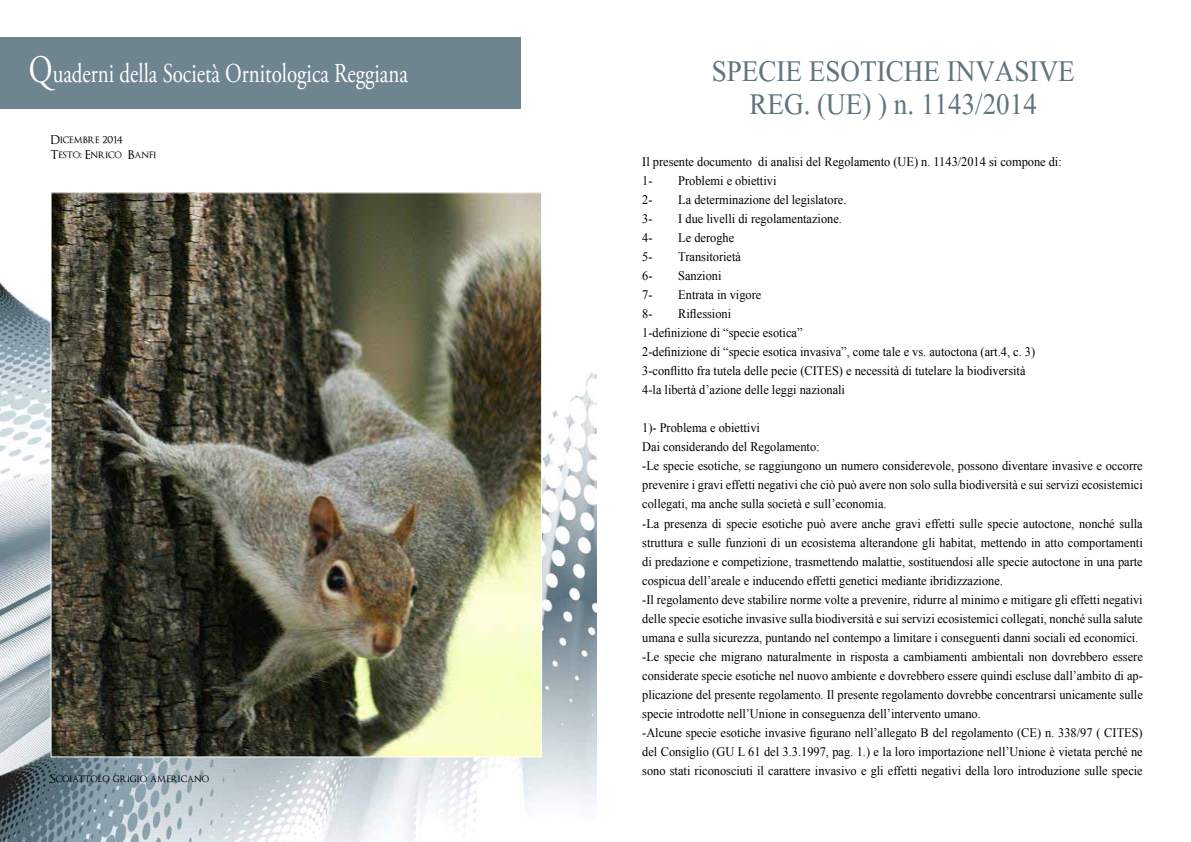
<style>
.page{position:relative;width:1191px;height:842px;background:#fff}
.page>*{position:absolute;margin:0;border:0;box-sizing:border-box;transform-origin:0 0}
.t1{font:37px/33px "Aparajita";color:#5f747d;text-align:center;scale:.91 1}
.t2{font:27.3px "Adobe Garamond Pro";color:#fff;scale:.77 1}
.t3{font:13px/19px "Times New Roman";color:#000;scale:.95 1}
.t4{font:12px/14.4px "Optimus Princeps";color:#000}
.s1{font-size:38.9px}
</style>
<div class="page">
<img style="left:0;top:282px;width:597px;height:560px">
<div style="left:0;top:37px;width:520px;height:72px;background:#6e848f"></div>
<img style="left:53px;top:194px;width:487px;height:561px">
<h2 class="t2" style="left:29px;top:57px;width:494px"><span class="s1">Q</span>uaderni della Società Ornitologica Reggiana</h2>
<p class="t4" style="left:51px;top:134px;width:107px">Dicembre 2014<br>Testo: Enrico Banfi</p>
<p class="t4" style="left:51px;top:772px;width:160px">Scoiattolo grigio americano</p>
<h1 class="t1" style="left:711px;top:58px;width:400px">SPECIE ESOTICHE INVASIVE<br>REG. (UE) ) n. 1143/2014</h1>
<p class="t3" style="left:642px;top:152px;width:443px">Il presente documento di analisi del Regolamento (UE) n. 1143/2014 si compone di:<br>1-</p>
<p class="t3" style="left:678px;top:171px;width:105px">Problemi e obiettivi</p>
<p class="t3" style="left:642px;top:190px;width:12px">2-</p>
<p class="t3" style="left:678px;top:190px;width:178px">La determinazione del legislatore.</p>
<p class="t3" style="left:642px;top:209px;width:12px">3-</p>
<p class="t3" style="left:678px;top:209px;width:174px">I due livelli di regolamentazione.</p>
<p class="t3" style="left:642px;top:228px;width:12px">4-</p>
<p class="t3" style="left:678px;top:228px;width:60px">Le deroghe</p>
<p class="t3" style="left:642px;top:247px;width:12px">5-</p>
<p class="t3" style="left:678px;top:247px;width:67px">Transitorietà</p>
<p class="t3" style="left:642px;top:266px;width:12px">6-</p>
<p class="t3" style="left:678px;top:266px;width:47px">Sanzioni</p>
<p class="t3" style="left:642px;top:285px;width:12px">7-</p>
<p class="t3" style="left:678px;top:285px;width:89px">Entrata in vigore</p>
<p class="t3" style="left:642px;top:304px;width:12px">8-</p>
<p class="t3" style="left:642px;top:304px;width:415px;text-indent:36px">Riflessioni<br>1-definizione di “specie esotica”<br>2-definizione di “specie esotica invasiva”, come tale e vs. autoctona (art.4, c. 3)<br>3-conflitto fra tutela delle pecie (CITES) e necessità di tutelare la biodiversità 4-la libertà d’azione delle leggi nazionali</p>
<p class="t3" style="left:642px;top:418px;width:528px">1)- Problema e obiettivi<br>Dai considerando del Regolamento:<br>-Le specie esotiche, se raggiungono un numero considerevole, possono diventare invasive e occorre prevenire i gravi effetti negativi che ciò può avere non solo sulla biodiversità e sui servizi ecosistemici collegati, ma anche sulla società e sull’economia.<br>-La presenza di specie esotiche può avere anche gravi effetti sulle specie autoctone, nonché sulla struttura e sulle funzioni di un ecosistema alterandone gli habitat, mettendo in atto comportamenti di predazione e competizione, trasmettendo malattie, sostituendosi alle specie autoctone in una parte cospicua dell’areale e inducendo effetti genetici mediante ibridizzazione.<br>-Il regolamento deve stabilire norme volte a prevenire, ridurre al minimo e mitigare gli effetti negativi delle specie esotiche invasive sulla biodiversità e sui servizi ecosistemici collegati, nonché sulla salute umana e sulla sicurezza, puntando nel contempo a limitare i conseguenti danni sociali ed economici. -Le specie che migrano naturalmente in risposta a cambiamenti ambientali non dovrebbero essere considerate specie esotiche nel nuovo ambiente e dovrebbero essere quindi escluse dall’ambito di ap&shy;plicazione del presente regolamento. Il presente regolamento dovrebbe concentrarsi unicamente sulle specie introdotte nell’Unione in conseguenza dell’intervento umano.<br>-Alcune specie esotiche invasive figurano nell’allegato B del regolamento (CE) n. 338/97 ( CITES) del Consiglio (GU L 61 del 3.3.1997, pag. 1.) e la loro importazione nell’Unione è vietata perché ne sono stati riconosciuti il carattere invasivo e gli effetti negativi della loro introduzione sulle specie</p>
</div>
